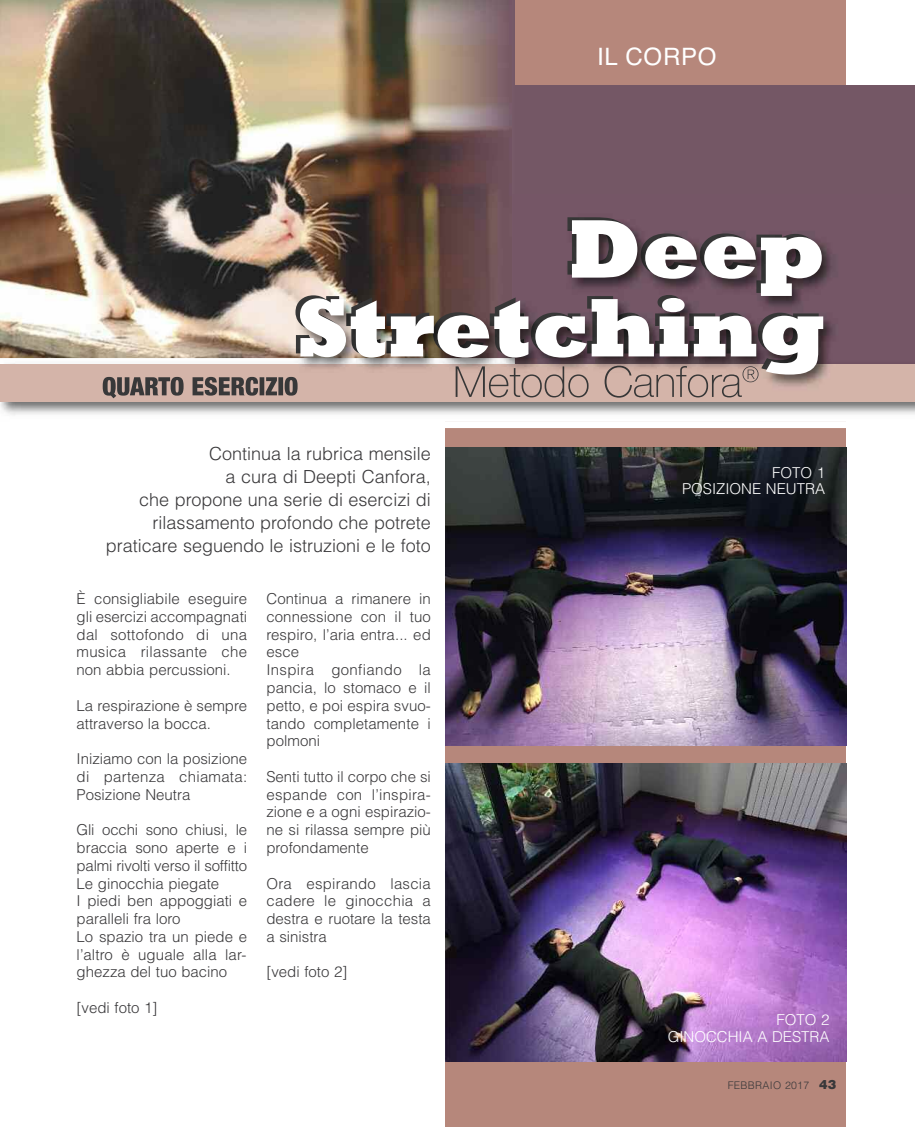
<style>
.page{position:relative;width:915px;height:1127px;background:#fff}
.page>*{position:absolute;margin:0;border:0;box-sizing:border-box;transform-origin:0 0}
.t1{font:800 84.45px/78.8px "Rockwell";color:#fff;text-align:right}
.t2{font:24px "Helvetica";letter-spacing:.03em;color:#fff}
.t3{font:300 18px/23.1px "Helvetica";color:#39383a;text-align:right}
.t4{font:300 15px/17.7px "Helvetica";color:#39383a;text-align:justify}
.t5{font:300 15px/16.5px "Helvetica";color:#fff;text-align:right}
.t6{font:300 10.5px "Helvetica";letter-spacing:.03em;color:#39383a}
.s1{font-weight:900;font-size:12.75px}
</style>
<div class="page">
<div style="left:445px;top:0;width:400px;height:1127px;background:#b6877b"></div>
<img style="left:0;top:0;width:405px;height:194px">
<img style="left:405px;top:0;width:109px;height:194px">
<div style="left:514px;top:85px;width:400px;height:286px;background:#745765"></div>
<img style="left:445px;top:421px;width:401px;height:7px">
<img style="left:0;top:194px;width:914px;height:227px">
<img style="left:514px;top:358px;width:400px;height:8px">
<img style="left:567px;top:217px;width:250px;height:76px">
<img style="left:295px;top:295px;width:497px;height:60px">
<img style="left:455px;top:366px;width:133px;height:31px">
<img style="left:742px;top:366px;width:16px;height:16px">
<img style="left:103px;top:377px;width:114px;height:21px">
<img style="left:445px;top:447px;width:400px;height:298px">
<img style="left:445px;top:763px;width:400px;height:298px">
<h2 class="t2" style="left:597px;top:43px;width:121px">IL CORPO</h2>
<h1 class="t1" style="left:296px;top:209px;width:530px">Deep<br>Stretching</h1>
<p class="t3" style="left:106px;top:442px;width:326px">Continua la rubrica mensile<br>a cura di Deepti Canfora,<br>che propone una serie di esercizi di rilassamento profondo che potrete praticare seguendo le istruzioni e le foto</p>
<p class="t4" style="left:77px;top:590px;width:172px">È consigliabile eseguire gli esercizi accompagnati dal sottofondo di una musica rilassante che non abbia percussioni.</p>
<p class="t4" style="left:77px;top:697px;width:172px">La respirazione è sempre attraverso la bocca.</p>
<p class="t4" style="left:77px;top:750px;width:172px">Iniziamo con la posizione di partenza chiamata:<br>Posizione Neutra</p>
<p class="t4" style="left:77px;top:821px;width:172px;text-align:left">Gli occhi sono chiusi, le braccia sono aperte e i palmi rivolti verso il soffitto<br>Le ginocchia piegate<br>I piedi ben appoggiati e paralleli fra loro<br>Lo spazio tra un piede e l’altro è uguale alla lar&shy;ghezza del tuo bacino</p>
<p class="t4" style="left:77px;top:999px;width:82px">[vedi foto 1]</p>
<p class="t4" style="left:266px;top:590px;width:166px;text-align:left">Continua a rimanere in connessione con il tuo respiro, l’aria entra... ed esce<br>Inspira gonfiando la pancia, lo stomaco e il petto, e poi espira svuo&shy;tando completamente i polmoni</p>
<p class="t4" style="left:266px;top:768px;width:166px">Senti tutto il corpo che si espande con l’inspira&shy;zione e a ogni espirazio&shy;ne si rilassa sempre più profondamente</p>
<p class="t4" style="left:266px;top:874px;width:166px">Ora espirando lascia cadere le ginocchia a destra e ruotare la testa a sinistra</p>
<p class="t4" style="left:266px;top:963px;width:82px">[vedi foto 2]</p>
<p class="t5" style="left:681px;top:464px;width:144px">FOTO 1<br>POSIZIONE NEUTRA</p>
<p class="t5" style="left:667px;top:1012px;width:163px">FOTO 2<br>GINOCCHIA A DESTRA</p>
<p class="t6" style="left:727px;top:1079px;width:110px">FEBBRAIO 2017 <span class="s1">43</span></p>
</div>
